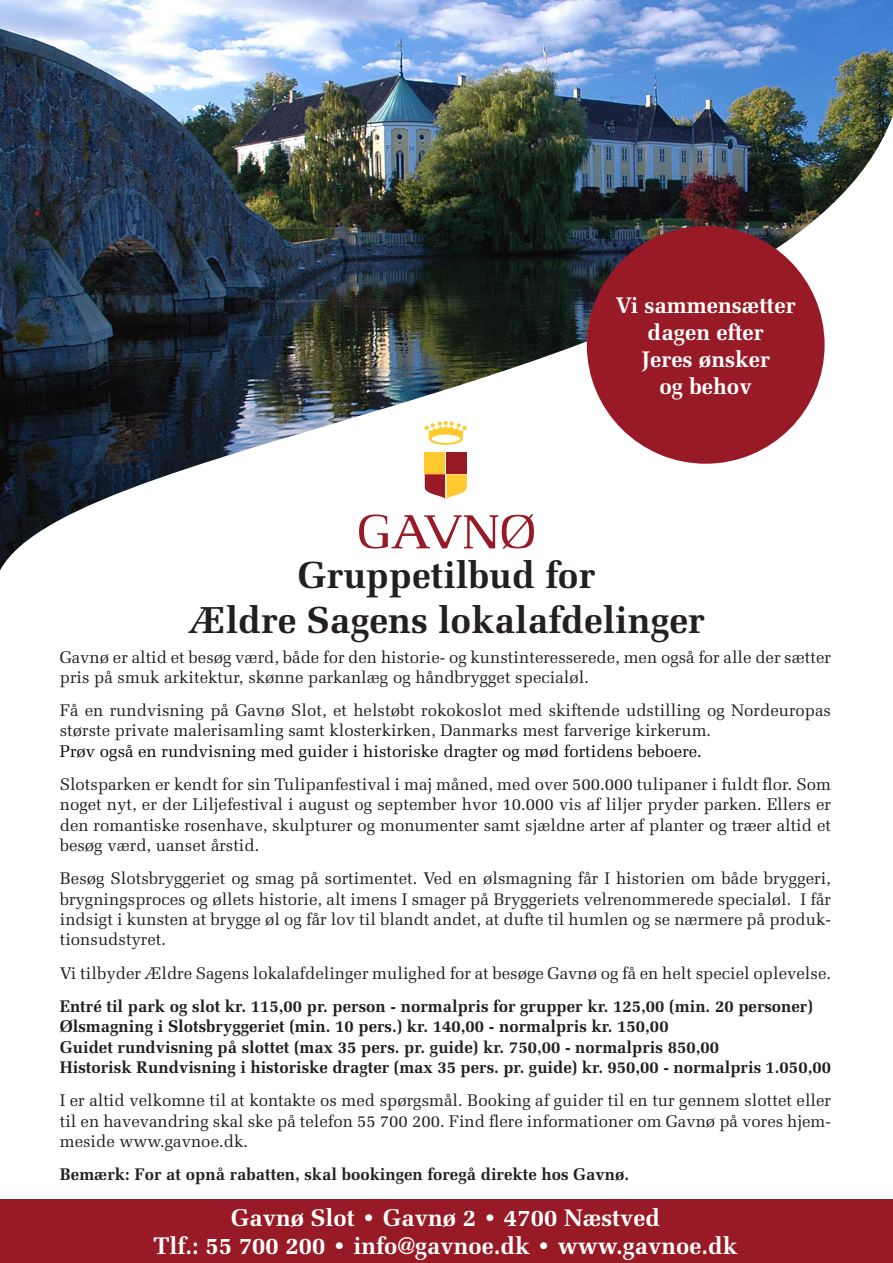
<style>
.page{position:relative;width:893px;height:1263px;background:#fff}
.page>*{position:absolute;margin:0;border:0;box-sizing:border-box;transform-origin:0 0}
.t1{font:700 37.5px "Melior LT Std";color:#231f20}
.t2{font:700 24px "Melior LT Std";color:#fff}
.t3{font:700 22.5px "Melior LT Std";color:#fff}
.t4{font:16.8px/20.1px "Melior LT Std";color:#231f20;text-align:justify}
.t5{font:700 16.8px "Melior LT Std";color:#231f20}
.t6{font:16.8px "Melior LT Std";color:#040503}
</style>
<div class="page">
<img style="left:0;top:0;width:893px;height:570px">
<div style="left:0;top:1199px;width:893px;height:64px;background:#981a26"></div>
<svg style="left:35px;top:211px;width:5px;height:5px"></svg>
<div style="left:587px;top:226px;width:238px;height:238px;background:#981a26;border-radius:50%"></div>
<svg style="left:424px;top:421px;width:43px;height:24px"></svg>
<div style="left:425px;top:452px;width:20px;height:21px;background:#feca2e"></div>
<svg style="left:425px;top:474px;width:42px;height:25px"></svg>
<div style="left:446px;top:452px;width:21px;height:21px;background:#981a26"></div>
<svg style="left:359px;top:514px;width:175px;height:35px"></svg>
<p class="t3" style="left:616px;top:291px;width:181px">Vi sammensætter</p>
<p class="t3" style="left:648px;top:318px;width:118px">dagen efter</p>
<p class="t3" style="left:641px;top:345px;width:130px">Jeres ønsker</p>
<p class="t3" style="left:659px;top:372px;width:94px">og behov</p>
<p class="t1" style="left:298px;top:553px;width:299px">Gruppetilbud for</p>
<p class="t1" style="left:188px;top:598px;width:518px">Ældre Sagens lokalafdelinger</p>
<p class="t4" style="left:60px;top:647px;width:773px">Gavnø er altid et besøg værd, både for den historie- og kunstinteresserede, men også for alle der sætter pris på smuk arkitektur, skønne parkanlæg og håndbrygget specialøl.</p>
<p class="t4" style="left:60px;top:701px;width:773px">Få en rundvisning på Gavnø Slot, et helstøbt rokokoslot med skiftende udstilling og Nordeuropas største private malerisamling samt klosterkirken, Danmarks mest farverige kirkerum.</p>
<p class="t6" style="left:60px;top:741px;width:644px">Prøv også en rundvisning med guider i historiske dragter og mød fortidens beboere.</p>
<p class="t4" style="left:60px;top:775px;width:773px">Slotsparken er kendt for sin Tulipanfestival i maj måned, med over 500.000 tulipaner i fuldt flor. Som noget nyt, er der Liljefestival i august og september hvor 10.000 vis af liljer pryder parken. Ellers er den romantiske rosenhave, skulpturer og monumenter samt sjældne arter af planter og træer altid et besøg værd, uanset årstid.</p>
<p class="t4" style="left:60px;top:869px;width:773px">Besøg Slotsbryggeriet og smag på sortimentet. Ved en ølsmagning får I historien om både bryggeri, brygningsproces og øllets historie, alt imens I smager på Bryggeriets velrenommerede specialøl. I får indsigt i kunsten at brygge øl og får lov til blandt andet, at dufte til humlen og se nærmere på produk&shy;tionsudstyret.</p>
<p class="t4" style="left:60px;top:963px;width:773px">Vi tilbyder Ældre Sagens lokalafdelinger mulighed for at besøge Gavnø og få en helt speciel oplevelse.</p>
<p class="t5" style="left:60px;top:996px;width:755px">Entré til park og slot kr. 115,00 pr. person - normalpris for grupper kr. 125,00 (min. 20 personer)</p>
<p class="t5" style="left:60px;top:1016px;width:610px">Ølsmagning i Slotsbryggeriet (min. 10 pers.) kr. 140,00 - normalpris kr. 150,00</p>
<p class="t5" style="left:60px;top:1037px;width:661px">Guidet rundvisning på slottet (max 35 pers. pr. guide) kr. 750,00 - normalpris 850,00</p>
<p class="t5" style="left:60px;top:1057px;width:773px">Historisk Rundvisning i historiske dragter (max 35 pers. pr. guide) kr. 950,00 - normalpris 1.050,00</p>
<p class="t4" style="left:60px;top:1091px;width:773px">I er altid velkomne til at kontakte os med spørgsmål. Booking af guider til en tur gennem slottet eller til en havevandring skal ske på telefon 55 700 200. Find flere informationer om Gavnø på vores hjem&shy;meside www.gavnoe.dk.</p>
<p class="t5" style="left:60px;top:1164px;width:571px">Bemærk: For at opnå rabatten, skal bookingen foregå direkte hos Gavnø.</p>
<p class="t2" style="left:231px;top:1203px;width:431px">Gavnø Slot • Gavnø 2 • 4700 Næstved</p>
<p class="t2" style="left:153px;top:1232px;width:586px">Tlf.: 55 700 200 • info@gavnoe.dk • www.gavnoe.dk</p>
</div>
